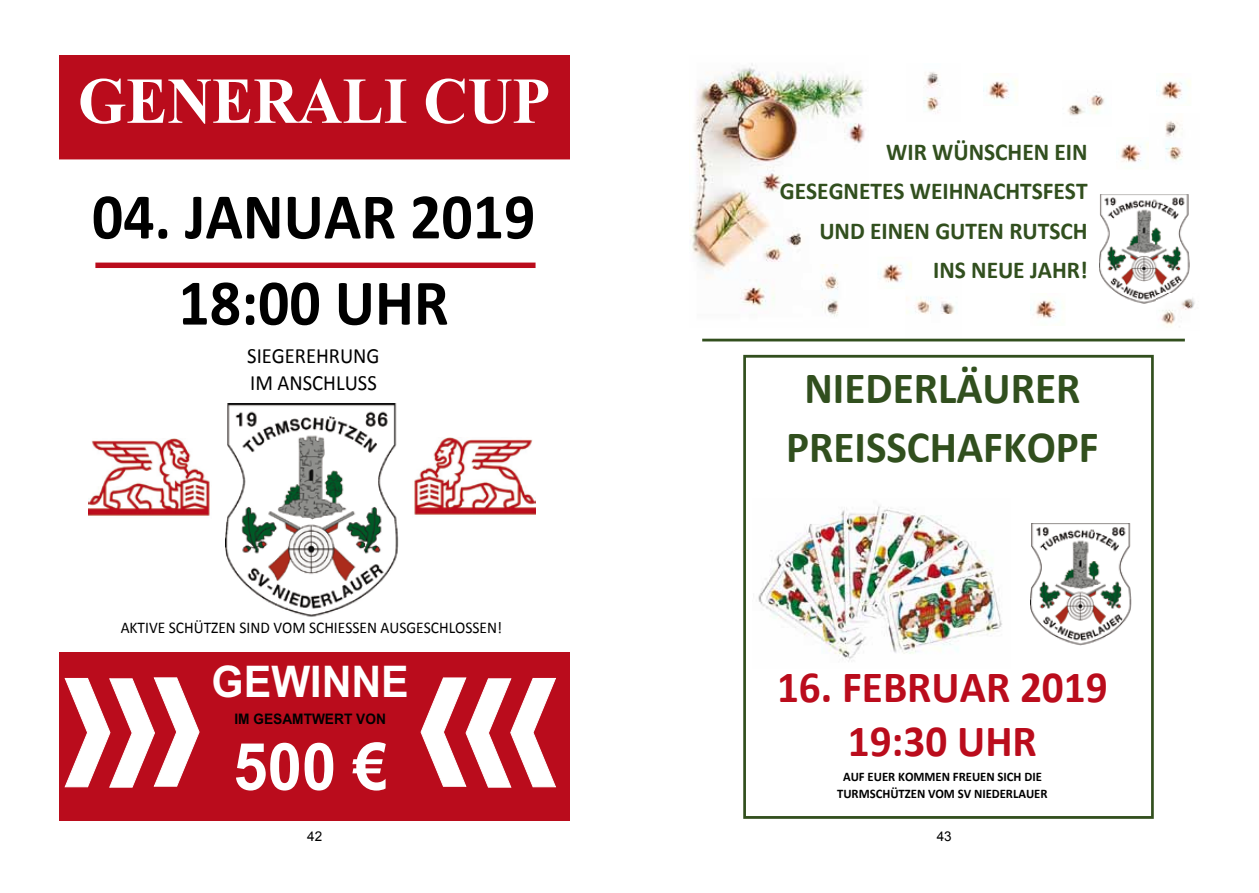
<style>
.page{position:relative;width:1259px;height:893px;background:#fff}
.page>*{position:absolute;margin:0;border:0;box-sizing:border-box;transform-origin:0 0}
.t1{font:700 65.4px/86.2px "Calibri";color:#000;text-align:center;scale:.94 1}
.t2{font:700 65.4px "Times New Roman";color:#fff;scale:.94 1}
.t3{font:700 65.4px "Arial";color:#fff;scale:.94 1}
.t4{font:700 44.85px/59.1px "Calibri";color:#314f1e;text-align:center;scale:.96 1}
.t5{font:700 44.85px/54.6px "Calibri";color:#ba0c1c;text-align:center;scale:.96 1}
.t6{font:700 43.65px "Arial";color:#fff;scale:.94 1}
.t7{font:700 24.3px/39.5px "Calibri";color:#314f1e;text-align:right;scale:.96 1}
.t8{font:21.75px/26.5px "Calibri";color:#000;scale:.94 1}
.t9{font:16.35px "Calibri";color:#000;scale:.94 1}
.t10{font:700 14.55px "Arial";color:#000;scale:.94 1}
.t11{font:13.5px "Arial";color:#000}
.t12{font:700 13.05px/17.2px "Calibri";color:#000;text-align:center;scale:.96 1}
</style>
<div class="page">
<div style="left:60px;top:55px;width:510px;height:104px;background:#ba0c1c"></div>
<div style="left:60px;top:652px;width:510px;height:169px;background:#ba0c1c"></div>
<svg style="left:420px;top:677px;width:137px;height:111px"></svg>
<svg style="left:64px;top:677px;width:136px;height:111px"></svg>
<img style="left:225px;top:403px;width:174px;height:214px">
<img style="left:414px;top:438px;width:121px;height:77px">
<img style="left:88px;top:439px;width:122px;height:77px">
<div style="left:95px;top:263px;width:440px;height:5px;background:#ba0c1c"></div>
<img style="left:689px;top:63px;width:177px;height:244px">
<img style="left:1099px;top:194px;width:91px;height:110px">
<img style="left:1116px;top:143px;width:33px;height:19px">
<img style="left:1156px;top:80px;width:35px;height:20px">
<img style="left:983px;top:80px;width:35px;height:19px">
<img style="left:878px;top:263px;width:34px;height:20px">
<img style="left:1030px;top:299px;width:34px;height:19px">
<img style="left:906px;top:297px;width:48px;height:17px">
<svg style="left:905px;top:280px;width:7px;height:3px"></svg>
<img style="left:923px;top:72px;width:18px;height:42px">
<img style="left:1067px;top:95px;width:38px;height:21px">
<img style="left:1165px;top:121px;width:18px;height:40px">
<img style="left:1161px;top:298px;width:34px;height:28px">
<img style="left:1156px;top:293px;width:35px;height:13px">
<img style="left:803px;top:264px;width:53px;height:53px">
<hr style="left:702px;top:339px;width:482px;height:2px;background:#324f1e">
<img style="left:1030px;top:523px;width:102px;height:123px">
<img style="left:758px;top:505px;width:244px;height:157px">
<div style="left:743px;top:355px;width:410px;height:464px;border:3px solid #324f1e"></div>
<h1 class="t2" style="left:78px;top:65px;width:504px">GENERALI CUP</h1>
<h1 class="t1" style="left:92px;top:173px;width:473px">04. JANUAR 2019<br>18:00 UHR</h1>
<p class="t8" style="left:247px;top:343px;width:142px">SIEGEREHRUNG<br>IM ANSCHLUSS</p>
<p class="t9" style="left:121px;top:617px;width:407px">AKTIVE SCHÜTZEN SIND VOM SCHIESSEN AUSGESCHLOSSEN!</p>
<h3 class="t6" style="left:212px;top:656px;width:211px">GEWINNE</h3>
<p class="t10" style="left:234px;top:710px;width:163px">IM GESAMTWERT VON</p>
<h1 class="t3" style="left:233px;top:728px;width:166px">500 €</h1>
<p class="t7" style="left:780px;top:132px;width:322px">WIR WÜNSCHEN EIN<br>GESEGNETES WEIHNACHTSFEST<br>UND EINEN GUTEN RUTSCH<br>INS NEUE JAHR!</p>
<h2 class="t4" style="left:786px;top:358px;width:327px">NIEDERLÄURER<br>PREISSCHAFKOPF</h2>
<h2 class="t5" style="left:777px;top:659px;width:346px">16. FEBRUAR 2019<br>19:30 UHR</h2>
<p class="t12" style="left:837px;top:768px;width:221px">AUF EUER KOMMEN FREUEN SICH DIE<br>TURMSCHÜTZEN VOM SV NIEDERLAUER</p>
<p class="t11" style="left:307px;top:828px;width:17px">42</p>
<p class="t11" style="left:936px;top:828px;width:17px">43</p>
</div>
